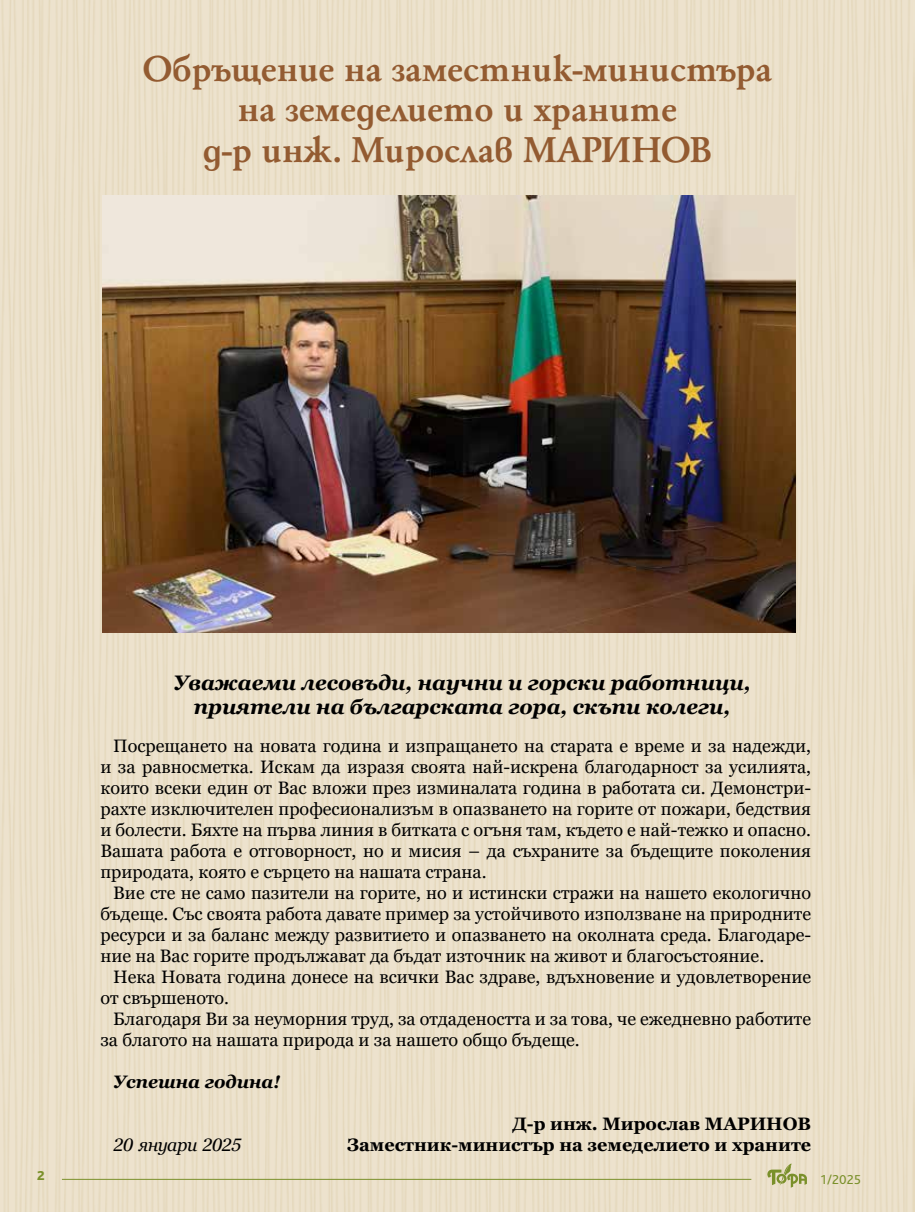
<style>
.page{position:relative;width:915px;height:1212px;background:#fff}
.page>*{position:absolute;margin:0;border:0;box-sizing:border-box;transform-origin:0 0}
.t1{font:700 39px/40.5px "HS Garamond Bg";color:#935b31;text-align:center}
.t2{font:italic 700 21px/24px "Georgia Pro";color:#000;text-align:center}
.t3{font:18px/21px "Georgia Pro";color:#000;text-align:justify}
.t4{font:700 18px/21px "Georgia Pro";color:#000;text-align:right}
.t5{font:italic 700 18px "Georgia Pro";color:#000}
.t6{font:italic 18px "Georgia Pro";letter-spacing:-.025em;color:#000}
.t7{font:13.5px "Bliss Pro";color:#7a902a}
.t8{font:800 13.5px "Bliss Pro";color:#7a902a}
</style>
<div class="page">
<img style="left:0;top:0;width:914px;height:1212px">
<hr style="left:914px;top:0;width:1px;height:1212px;background:#fef4de">
<img style="left:102px;top:195px;width:693px;height:437px">
<hr style="left:62px;top:1179px;width:689px;height:1px;background:#7a902a">
<svg style="left:766px;top:1163px;width:40px;height:25px"></svg>
<h1 class="t1" style="left:142px;top:48px;width:631px">Обръщение на заместник-министъра на земеделието и храните<br>д-р инж. Мирослав МАРИНОВ</h1>
<p class="t2" style="left:173px;top:671px;width:578px">Уважаеми лесовъди, научни и горски работници, приятели на българската гора, скъпи колеги,</p>
<p class="t3" style="left:100px;top:736px;width:712px;text-indent:13px">Посрещането на новата година и изпращането на старата е време и за надежди, и за равносметка. Искам да изразя своята най-искрена благодарност за усилията, които всеки един от Вас вложи през изминалата година в работата си. Демонстри&shy;рахте изключителен професионализъм в опазването на горите от пожари, бедствия и болести. Бяхте на първа линия в битката с огъня там, където е най-тежко и опасно.<br>Вашата работа е отговорност, но и мисия – да съхраните за бъдещите поколения природата, която е сърцето на нашата страна.</p>
<p class="t3" style="left:100px;top:883px;width:712px;text-indent:13px">Вие сте не само пазители на горите, но и истински стражи на нашето екологично бъдеще. Със своята работа давате пример за устойчивото използване на природните ресурси и за баланс между развитието и опазването на околната среда. Благодаре&shy;ние на Вас горите продължават да бъдат източник на живот и благосъстояние.</p>
<p class="t3" style="left:100px;top:967px;width:712px;text-indent:13px">Нека Новата година донесе на всички Вас здраве, вдъхновение и удовлетворение от свършеното.</p>
<p class="t3" style="left:100px;top:1009px;width:712px;text-indent:13px">Благодаря Ви за неуморния труд, за отдадеността и за това, че ежедневно работите за благото на нашата природа и за нашето общо бъдеще.</p>
<p class="t5" style="left:113px;top:1071px;width:168px">Успешна година!</p>
<p class="t4" style="left:347px;top:1114px;width:465px">Д-р инж. Мирослав МАРИНОВ<br>Заместник-министър на земеделието и храните</p>
<p class="t6" style="left:113px;top:1135px;width:130px">20 януари 2025</p>
<p class="t8" style="left:37px;top:1167px;width:9px">2</p>
<p class="t7" style="left:820px;top:1171px;width:42px">1/2025</p>
</div>
